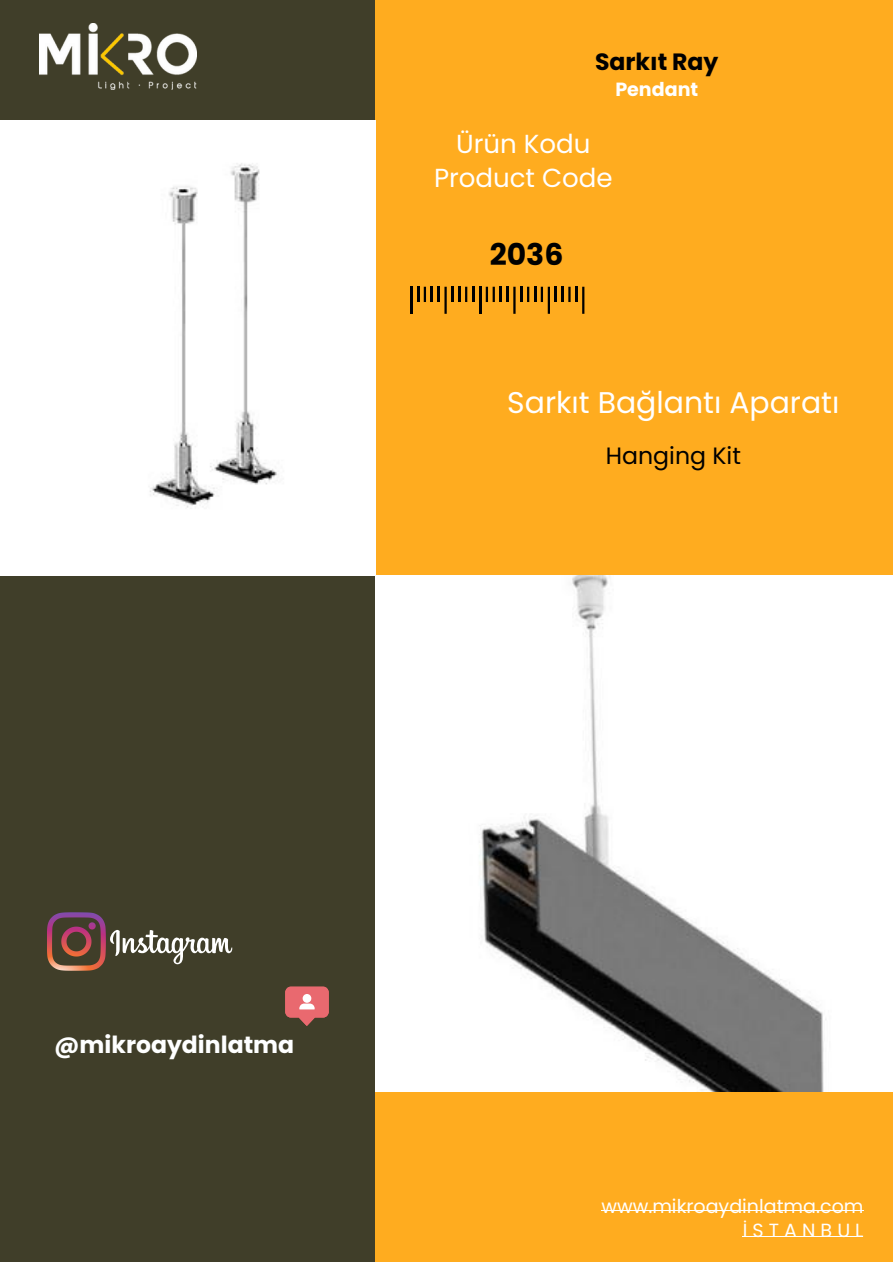
<style>
.page{position:relative;width:893px;height:1264px;background:#fff}
.page>*{position:absolute;margin:0;border:0;box-sizing:border-box;transform-origin:0 0}
.t1{font:29.85px "Poppins";color:#fff}
.t2{font:700 29.85px "Poppins";color:#000}
.t3{font:26.1px/34.2px "Poppins";color:#fff;text-align:center}
.t4{font:700 23.55px "Poppins";color:#feffff}
.t5{font:23.55px "Poppins";color:#000}
.t6{font:700 23.55px "Poppins";color:#000}
.t7{font:19.05px/24.8px "Poppins";color:#fff;text-align:right}
.t8{font:700 19.05px "Poppins";color:#fff}
</style>
<div class="page">
<div style="left:0;top:0;width:892px;height:1261px;background:#403e29"></div>
<div style="left:375px;top:0;width:517px;height:1261px;background:#ffac1f"></div>
<img style="left:40px;top:24px;width:156px;height:65px">
<hr style="left:410px;top:287px;width:2px;height:27px;background:#000">
<svg style="left:417px;top:287px;width:9px;height:15px"></svg>
<hr style="left:430px;top:287px;width:3px;height:15px;background:#000">
<svg style="left:437px;top:287px;width:2px;height:15px"></svg>
<hr style="left:444px;top:287px;width:2px;height:27px;background:#000">
<svg style="left:451px;top:287px;width:23px;height:15px"></svg>
<hr style="left:479px;top:287px;width:2px;height:27px;background:#000">
<hr style="left:485px;top:287px;width:3px;height:15px;background:#000">
<hr style="left:492px;top:287px;width:3px;height:15px;background:#000">
<svg style="left:499px;top:287px;width:9px;height:15px"></svg>
<hr style="left:513px;top:287px;width:2px;height:27px;background:#000">
<svg style="left:520px;top:287px;width:16px;height:15px"></svg>
<hr style="left:540px;top:287px;width:3px;height:15px;background:#000">
<hr style="left:547px;top:287px;width:3px;height:27px;background:#000">
<hr style="left:582px;top:287px;width:2px;height:27px;background:#000">
<hr style="left:554px;top:287px;width:3px;height:15px;background:#000">
<svg style="left:561px;top:287px;width:16px;height:15px"></svg>
<img style="left:376px;top:575px;width:516px;height:516px">
<div style="left:0;top:120px;width:376px;height:455px;background:#fff"></div>
<svg style="left:47px;top:912px;width:185px;height:58px"></svg>
<hr style="left:601px;top:1210px;width:262px;height:1px;background:#fff">
<svg style="left:285px;top:986px;width:44px;height:39px"></svg>
<hr style="left:742px;top:1236px;width:120px;height:1px;background:#fff">
<p class="t6" style="left:595px;top:46px;width:125px">Sarkıt Ray</p>
<p class="t8" style="left:615px;top:76px;width:84px">Pendant</p>
<h2 class="t3" style="left:434px;top:126px;width:180px">Ürün Kodu<br>Product Code</h2>
<h1 class="t2" style="left:489px;top:234px;width:75px">2036</h1>
<h1 class="t1" style="left:507px;top:381px;width:333px">Sarkıt Bağlantı Aparatı</h1>
<p class="t5" style="left:606px;top:439px;width:137px">Hanging Kit</p>
<p class="t4" style="left:54px;top:1028px;width:241px">@mikroaydinlatma</p>
<p class="t7" style="left:601px;top:1193px;width:263px">www.mikroaydinlatma.com<br>İSTANBUL</p>
</div>
